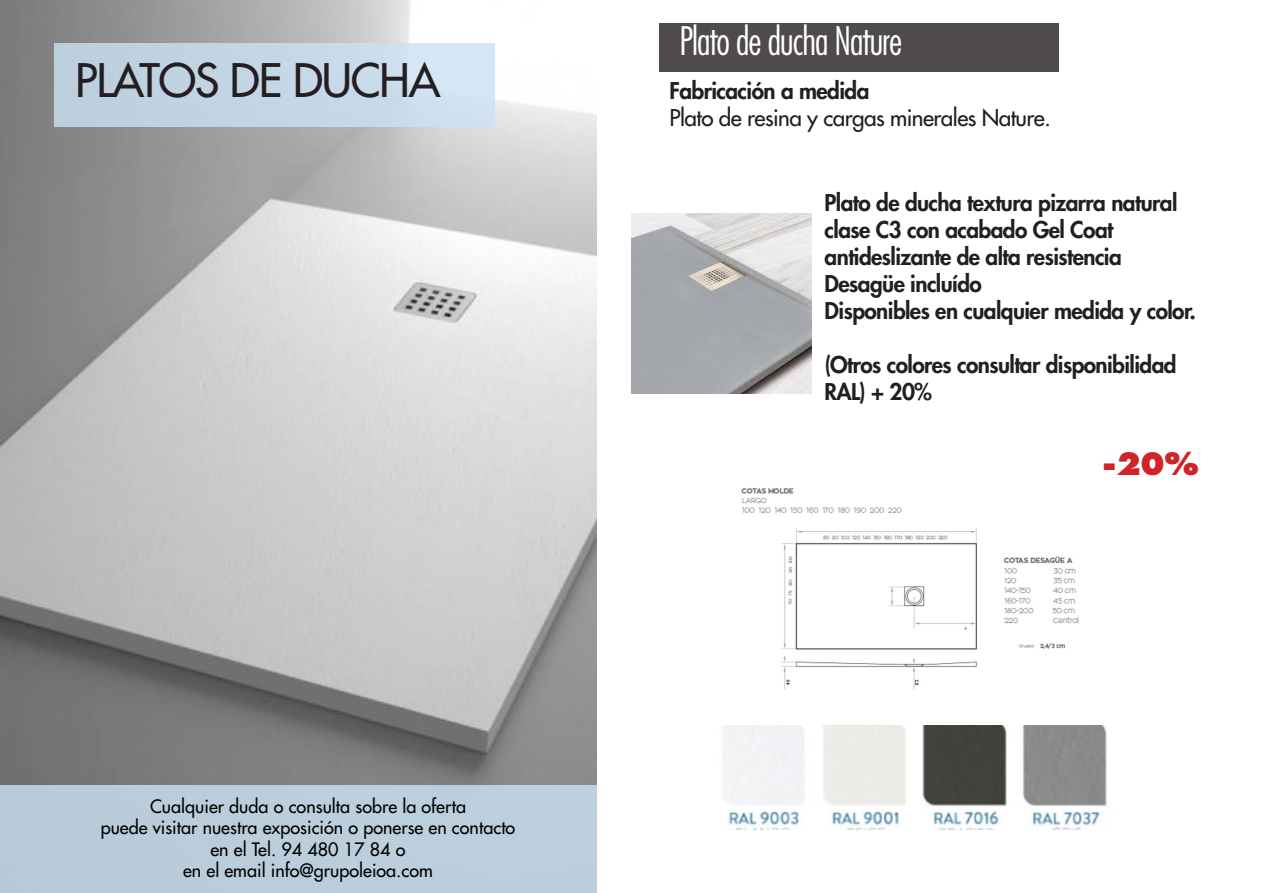
<style>
.page{position:relative;width:1263px;height:893px;background:#fff}
.page>*{position:absolute;margin:0;border:0;box-sizing:border-box;transform-origin:0 0}
.t1{font:500 45px "Futura Std";letter-spacing:-.025em;color:#231f20}
.t2{font:300 condensed 38.25px "Futura Std";letter-spacing:-.025em;color:#fff}
.t3{font:800 30px "Futura Std";color:#d1232a}
.t4{font:800 22.5px/27px "Futura Std";letter-spacing:-.025em;color:#231f20}
.t5{font:500 22.5px "Futura Std";letter-spacing:-.025em;color:#231f20}
.t6{font:500 18px "Futura Std";color:#010300}
</style>
<div class="page">
<img style="left:0;top:0;width:597px;height:785px">
<div style="left:54px;top:43px;width:441px;height:83px;background:linear-gradient(to right,#baccda,#d2e5f3)"></div>
<img style="left:631px;top:213px;width:180px;height:180px">
<div style="left:659px;top:23px;width:400px;height:49px;background:#4f4b4c"></div>
<img style="left:741px;top:488px;width:338px;height:201px">
<img style="left:723px;top:725px;width:384px;height:104px">
<div style="left:0;top:785px;width:597px;height:108px;background:#bbcedc"></div>
<p class="t1" style="left:75px;top:52px;width:366px">PLATOS DE DUCHA</p>
<p class="t6" style="left:150px;top:795px;width:317px">Cualquier duda o consulta sobre la oferta</p>
<p class="t6" style="left:101px;top:816px;width:416px">puede visitar nuestra exposición o ponerse en contacto</p>
<p class="t6" style="left:210px;top:838px;width:197px">en el Tel. 94 480 17 84 o</p>
<p class="t6" style="left:183px;top:859px;width:251px">en el email info@grupoleioa.com</p>
<p class="t2" style="left:679px;top:18px;width:224px">Plato de ducha Nature</p>
<p class="t4" style="left:670px;top:77px;width:201px">Fabricación a medida</p>
<p class="t5" style="left:670px;top:103px;width:383px">Plato de resina y cargas minerales Nature.</p>
<p class="t4" style="left:825px;top:190px;width:354px">Plato de ducha textura pizarra natural clase C3 con acabado Gel Coat</p>
<p class="t4" style="left:825px;top:244px;width:299px">antideslizante de alta resistencia</p>
<p class="t4" style="left:825px;top:271px;width:159px">Desagüe incluído</p>
<p class="t4" style="left:825px;top:298px;width:373px">Disponibles en cualquier medida y color.</p>
<p class="t4" style="left:825px;top:352px;width:353px">(Otros colores consultar disponibilidad<br>RAL) + 20%</p>
<p class="t3" style="left:1102px;top:445px;width:98px">-20%</p>
</div>
